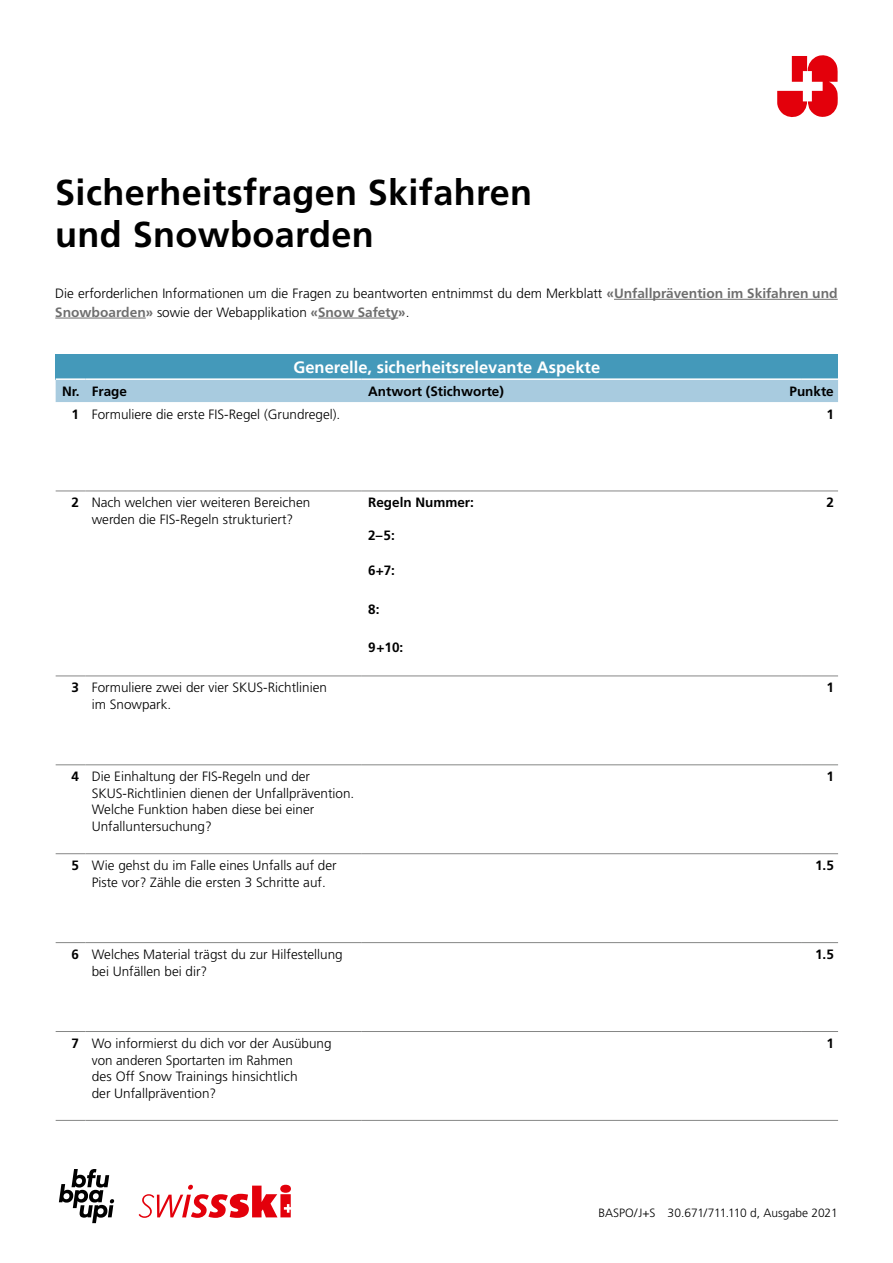
<style>
.page{position:relative;width:893px;height:1263px;background:#fff}
.page>*{position:absolute;margin:0;border:0;box-sizing:border-box;transform-origin:0 0}
.t1{font:700 36px/42px "Frutiger LT";letter-spacing:.01em;color:#000}
.t2{font:700 16.5px "Frutiger LT";color:#fff}
.t3{font:300 13.5px/16.5px "Frutiger LT";color:#000}
.t4{font:700 13.5px "Frutiger LT";color:#000}
.t5{font:300 12px "Frutiger LT";color:#000}
.s1{font-weight:700;color:#6e6e6e}
.s2{font-family:"Frutiger Neue LT Pro";font-weight:700;color:#6e6e6e}
.s3{font-weight:700}
</style>
<div class="page">
<svg style="left:777px;top:55px;width:61px;height:62px"></svg>
<hr style="left:614px;top:299px;width:224px;height:1px;background:#6e6e6e">
<hr style="left:55px;top:318px;width:91px;height:1px;background:#6e6e6e">
<hr style="left:318px;top:318px;width:80px;height:1px;background:#6e6e6e">
<svg style="left:59px;top:1169px;width:55px;height:54px"></svg>
<svg style="left:139px;top:1185px;width:152px;height:33px"></svg>
<div style="left:56px;top:354px;width:782px;height:25px;background:#4499ba"></div>
<div style="left:56px;top:380px;width:782px;height:22px;background:#a8cbdf"></div>
<hr style="left:56px;top:378px;width:29px;height:2px;background:#fff">
<hr style="left:85px;top:378px;width:277px;height:2px;background:#fff">
<hr style="left:362px;top:378px;width:440px;height:2px;background:#fff">
<hr style="left:802px;top:378px;width:36px;height:2px;background:#fff">
<svg style="left:56px;top:491px;width:29px;height:1px"></svg>
<hr style="left:85px;top:491px;width:277px;height:1px;background:#868786">
<hr style="left:362px;top:491px;width:440px;height:1px;background:#868786">
<hr style="left:802px;top:491px;width:36px;height:1px;background:#868786">
<hr style="left:362px;top:1120px;width:440px;height:1px;background:#868786">
<hr style="left:802px;top:675px;width:36px;height:1px;background:#868786">
<svg style="left:56px;top:1120px;width:29px;height:1px"></svg>
<hr style="left:85px;top:1120px;width:277px;height:1px;background:#868786">
<hr style="left:802px;top:1120px;width:36px;height:1px;background:#868786">
<svg style="left:56px;top:942px;width:29px;height:1px"></svg>
<hr style="left:85px;top:942px;width:277px;height:1px;background:#868786">
<hr style="left:362px;top:942px;width:440px;height:1px;background:#868786">
<hr style="left:802px;top:942px;width:36px;height:1px;background:#868786">
<svg style="left:56px;top:675px;width:29px;height:1px"></svg>
<hr style="left:85px;top:675px;width:277px;height:1px;background:#868786">
<hr style="left:362px;top:675px;width:440px;height:1px;background:#868786">
<svg style="left:56px;top:764px;width:29px;height:1px"></svg>
<hr style="left:85px;top:764px;width:277px;height:1px;background:#868786">
<hr style="left:362px;top:764px;width:440px;height:1px;background:#868786">
<hr style="left:802px;top:764px;width:36px;height:1px;background:#868786">
<svg style="left:56px;top:853px;width:29px;height:1px"></svg>
<hr style="left:85px;top:853px;width:277px;height:1px;background:#868786">
<hr style="left:362px;top:853px;width:440px;height:1px;background:#868786">
<hr style="left:802px;top:853px;width:36px;height:1px;background:#868786">
<svg style="left:56px;top:1031px;width:29px;height:1px"></svg>
<hr style="left:85px;top:1031px;width:277px;height:1px;background:#868786">
<hr style="left:362px;top:1031px;width:440px;height:1px;background:#868786">
<hr style="left:802px;top:1031px;width:36px;height:1px;background:#868786">
<h1 class="t1" style="left:55px;top:171px;width:478px">Sicherheitsfragen Skifahren und Snowboarden</h1>
<p class="t3" style="left:55px;top:284px;width:784px;line-height:18.8px">Die erforderlichen Informationen um die Fragen zu beantworten entnimmst du dem Merkblatt <span class="s1">«</span><span class="s2">Unfallprävention im Skifahren und<br>Snowboarden</span><span class="s1">»</span> sowie der Webapplikation <span class="s1">«</span><span class="s2">Snow Safety</span><span class="s1">»</span>.</p>
<p class="t2" style="left:294px;top:357px;width:308px">Generelle, sicherheitsrelevante Aspekte</p>
<p class="t4" style="left:62px;top:383px;width:67px">Nr. Frage</p>
<p class="t4" style="left:368px;top:383px;width:137px">Antwort (Stichworte)</p>
<p class="t4" style="left:789px;top:383px;width:46px">Punkte</p>
<p class="t3" style="left:72px;top:406px;width:270px"><span class="s3">1</span> Formuliere die erste FIS-Regel (Grundregel).</p>
<p class="t4" style="left:826px;top:406px;width:9px">1</p>
<p class="t3" style="left:72px;top:495px;width:240px;text-align:center"><span class="s3">2</span> Nach welchen vier weiteren Bereichen werden die FIS-Regeln strukturiert?</p>
<p class="t4" style="left:368px;top:495px;width:107px">Regeln Nummer:</p>
<p class="t4" style="left:368px;top:528px;width:28px">2–5:</p>
<p class="t4" style="left:368px;top:563px;width:28px">6+7:</p>
<p class="t4" style="left:368px;top:601px;width:13px">8:</p>
<p class="t4" style="left:368px;top:639px;width:37px">9+10:</p>
<p class="t4" style="left:826px;top:495px;width:9px">2</p>
<p class="t3" style="left:92px;top:680px;width:237px;text-indent:-20px"><span class="s3">3</span> Formuliere zwei der vier SKUS-Richtlinien im Snowpark.</p>
<p class="t4" style="left:826px;top:680px;width:9px">1</p>
<p class="t3" style="left:92px;top:769px;width:264px;text-indent:-20px"><span class="s3">4</span> Die Einhaltung der FIS-Regeln und der SKUS-Richtlinien dienen der Unfallprävention.<br>Welche Funktion haben diese bei einer Unfalluntersuchung?</p>
<p class="t4" style="left:826px;top:769px;width:9px">1</p>
<p class="t3" style="left:92px;top:857px;width:246px;text-indent:-20px"><span class="s3">5</span> Wie gehst du im Falle eines Unfalls auf der<br>Piste vor? Zähle die ersten 3 Schritte auf.</p>
<p class="t4" style="left:815px;top:857px;width:20px">1.5</p>
<p class="t3" style="left:92px;top:946px;width:253px;text-indent:-20px"><span class="s3">6</span> Welches Material trägst du zur Hilfestellung bei Unfällen bei dir?</p>
<p class="t4" style="left:815px;top:946px;width:20px">1.5</p>
<p class="t3" style="left:92px;top:1035px;width:241px;text-indent:-20px"><span class="s3">7</span> Wo informierst du dich vor der Ausübung von anderen Sportarten im Rahmen<br>des Off Snow Trainings hinsichtlich<br>der Unfallprävention?</p>
<p class="t4" style="left:826px;top:1035px;width:9px">1</p>
<p class="t5" style="left:598px;top:1206px;width:241px">BASPO/J+S 30.671/711.110 d, Ausgabe 2021</p>
</div>
